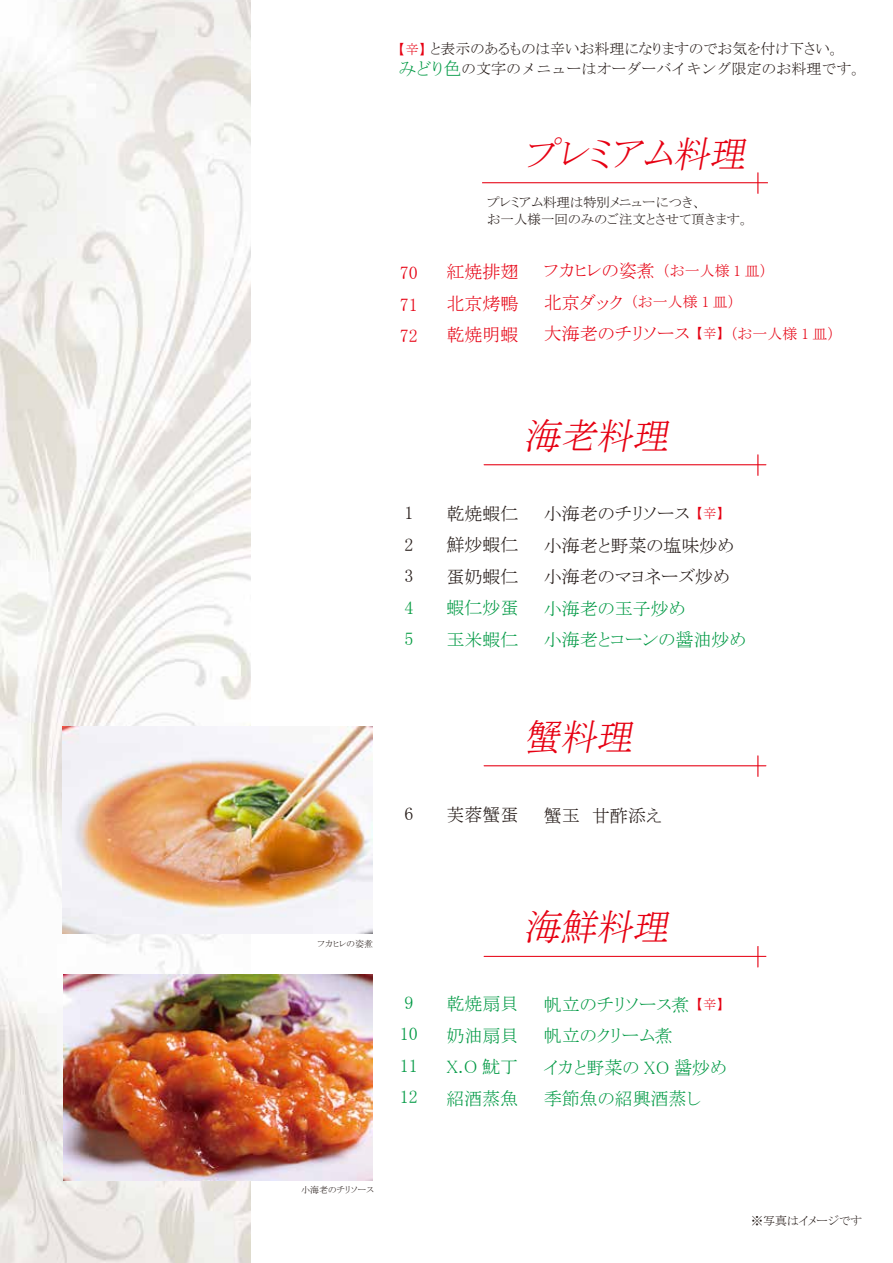
<style>
.page{position:relative;width:893px;height:1263px;background:#fff}
.page>*{position:absolute;margin:0;border:0;box-sizing:border-box;transform-origin:0 0}
.t1{font:italic 37.05px "MS P Mincho";color:#e60012}
.t2{font:18px/31.5px "MS P Mincho";color:#094}
.t3{font:18px/31.5px "MS P Mincho";color:#221815;text-align:justify}
.t4{font:18px/31.5px "MS P Mincho";color:#e60012;text-align:justify}
.t5{font:18px/31.5px "MS P Mincho";color:#009a3e}
.t6{font:15px "MS P Mincho";color:#221815}
.t7{font:15px "MS Mincho";color:#221815}
.t8{font:15px/31.5px "MS P Mincho";color:#e60012}
.t9{font:13.5px/16.5px "MS P Mincho";color:#221815}
.t10{font:12px "MS P Mincho";color:#221815}
.t11{font:9px "MS P Mincho";color:#221815}
.s1{font-size:13.5px;color:#e60012}
.s2{font-family:"MS P Mincho";font-size:18px;color:#094}
.s3{font-size:18px}
.s4{font-size:13.5px}
.s5{font-size:15px}
</style>
<div class="page">
<img style="left:0;top:0;width:250px;height:1263px">
<img style="left:62px;top:726px;width:310px;height:207px">
<hr style="left:484px;top:464px;width:282px;height:1px;background:#e60012">
<svg style="left:758px;top:454px;width:1px;height:22px"></svg>
<hr style="left:484px;top:765px;width:282px;height:1px;background:#e60012">
<svg style="left:758px;top:755px;width:1px;height:22px"></svg>
<hr style="left:484px;top:956px;width:282px;height:1px;background:#e60012">
<svg style="left:758px;top:946px;width:1px;height:21px"></svg>
<hr style="left:482px;top:182px;width:286px;height:1px;background:#e60012">
<svg style="left:758px;top:172px;width:1px;height:22px"></svg>
<img style="left:64px;top:974px;width:308px;height:206px">
<p class="t6" style="left:399px;top:41px;width:443px"><span class="s1">【辛】</span>と表示のあるものは辛いお料理になりますのでお気を付け下さい。</p>
<p class="t7" style="left:399px;top:61px;width:469px"><span class="s2">みどり色</span>の文字のメニューはオーダーバイキング限定のお料理です。</p>
<h1 class="t1" style="left:524px;top:135px;width:229px">プレミアム料理</h1>
<p class="t4" style="left:400px;top:257px;width:19px">70<br>71<br>72</p>
<p class="t9" style="left:487px;top:194px;width:263px">プレミアム料理は特別メニューにつき、<br>お一人様一回のみのご注文とさせて頂きます。</p>
<p class="t4" style="left:446px;top:256px;width:73px">紅焼排翅北京烤鴨乾焼明蝦</p>
<p class="t8" style="left:544px;top:255px;width:225px"><span class="s3">フカヒレの姿煮</span>（お一人様 1 皿）<span class="s3">北京ダック</span>（お一人様 1 皿）</p>
<p class="t4" style="left:544px;top:318px;width:293px">大海老のチリソース<span class="s4">【辛】</span><span class="s5">（お一人様 1 皿）</span></p>
<p class="t3" style="left:404px;top:497px;width:10px">1<br>2<br>3</p>
<p class="t5" style="left:404px;top:591px;width:10px">4<br>5</p>
<p class="t3" style="left:404px;top:797px;width:10px">6</p>
<h1 class="t1" style="left:524px;top:417px;width:152px">海老料理</h1>
<p class="t3" style="left:446px;top:497px;width:73px">乾焼蝦仁鮮炒蝦仁蛋奶蝦仁</p>
<p class="t2" style="left:446px;top:592px;width:73px">蝦仁炒蛋玉米蝦仁</p>
<p class="t3" style="left:544px;top:498px;width:192px;text-align:left">小海老のチリソース<span class="s1">【辛】</span>小海老と野菜の塩味炒め小海老のマヨネーズ炒め</p>
<p class="t2" style="left:544px;top:592px;width:204px">小海老の玉子炒め<br>小海老とコーンの醤油炒め</p>
<h1 class="t1" style="left:524px;top:718px;width:116px">蟹料理</h1>
<p class="t3" style="left:446px;top:799px;width:73px">芙蓉蟹蛋</p>
<p class="t3" style="left:544px;top:799px;width:120px">蟹玉　甘酢添え</p>
<p class="t11" style="left:318px;top:939px;width:57px">フカヒレの姿煮</p>
<p class="t2" style="left:400px;top:986px;width:19px">9<br>10<br>11<br>12</p>
<h1 class="t1" style="left:524px;top:908px;width:152px">海鮮料理</h1>
<p class="t2" style="left:446px;top:988px;width:73px;text-align:justify">乾焼扇貝奶油扇貝X.O 魷丁紹酒蒸魚</p>
<p class="t2" style="left:544px;top:988px;width:185px">帆立のチリソース煮<span class="s1">【辛】</span>帆立のクリーム煮<br>イカと野菜の XO 醤炒め季節魚の紹興酒蒸し</p>
<p class="t11" style="left:301px;top:1185px;width:74px">小海老のチリソース</p>
<p class="t10" style="left:751px;top:1215px;width:113px">※写真はイメージです</p>
</div>
